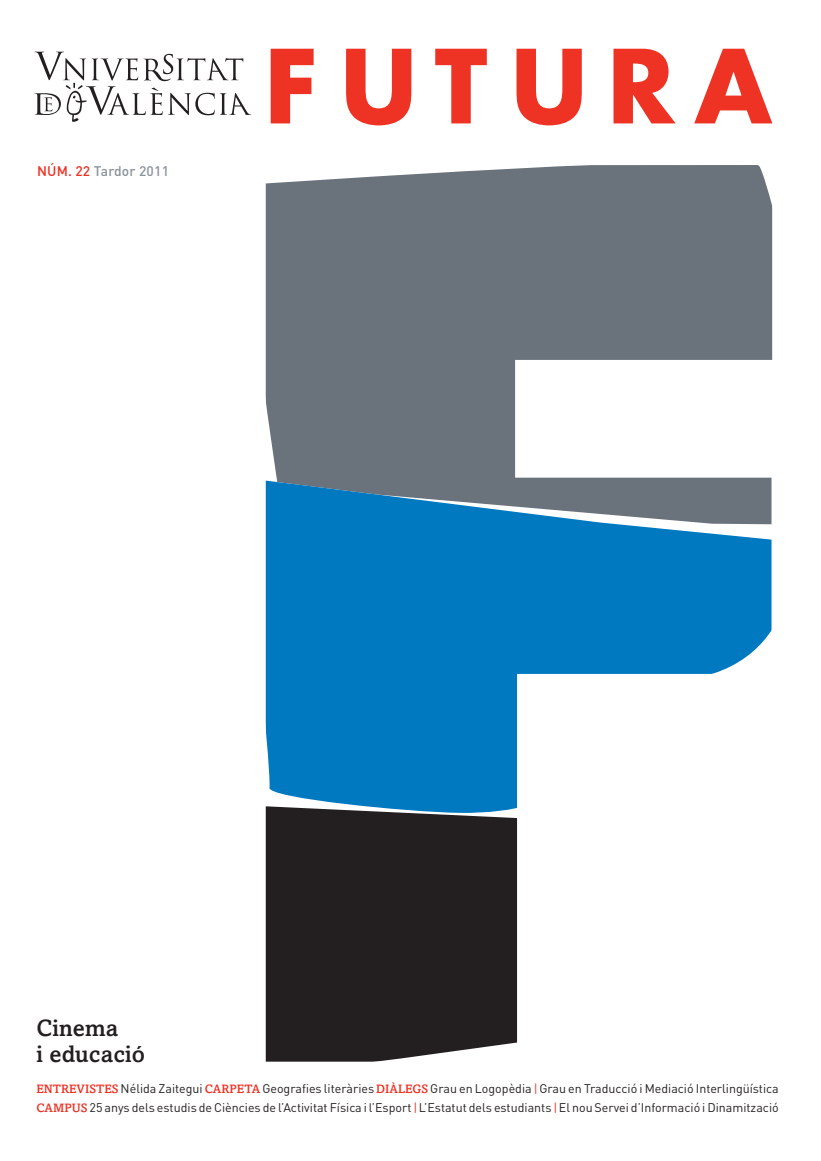
<style>
.page{position:relative;width:821px;height:1161px;background:#fff}
.page>*{position:absolute;margin:0;border:0;box-sizing:border-box;transform-origin:0 0}
.t1{font:500 23.55px/26.2px "Amasis";letter-spacing:.005em;color:#231f20}
.t2{font:500 13.8px "DIN";letter-spacing:.01em;color:#8a939a}
.t3{font:12.45px/19.4px "DIN";color:#231f20}
.s1{color:#ee3224}
.s2{font-family:"Amasis";font-weight:500;font-size:12.15px;color:#ee3224}
.s3{font-size:12.15px;color:#ee3224}
</style>
<div class="page">
<svg style="left:34px;top:52px;width:217px;height:70px"></svg>
<svg style="left:271px;top:49px;width:42px;height:74px"></svg>
<svg style="left:346px;top:49px;width:65px;height:76px"></svg>
<svg style="left:435px;top:49px;width:52px;height:74px"></svg>
<svg style="left:516px;top:49px;width:65px;height:76px"></svg>
<svg style="left:613px;top:49px;width:62px;height:74px"></svg>
<svg style="left:694px;top:49px;width:78px;height:74px"></svg>
<svg style="left:265px;top:165px;width:507px;height:312px;fill:#6a737b"></svg>
<svg style="left:265px;top:477px;width:507px;height:329px;fill:#0079c1"></svg>
<div style="left:265px;top:806px;width:253px;height:256px;background:#231f20"></div>
<p class="t2" style="left:37px;top:167px;width:133px"><span class="s1">NÚM. 22</span> Tardor 2011</p>
<h1 class="t1" style="left:36px;top:1016px;width:110px">Cinema<br>i educació</h1>
<p class="t3" style="left:36px;top:1080px;width:743px"><span class="s2">ENTREVISTES</span> Nélida Zaitegui <span class="s2">CARPETA</span> Geografies literàries <span class="s2">DIÀLEGS</span> Grau en Logopèdia <span class="s3">|</span>Grau en Traducció i Mediació Interlingüística<br><span class="s2">CAMPUS</span> 25 anys dels estudis de Ciències de l’Activitat Física i l’Esport<span class="s3">|</span>L’Estatut dels estudiants <span class="s3">|</span>El nou Servei d’Informació i Dinamització</p>
</div>
